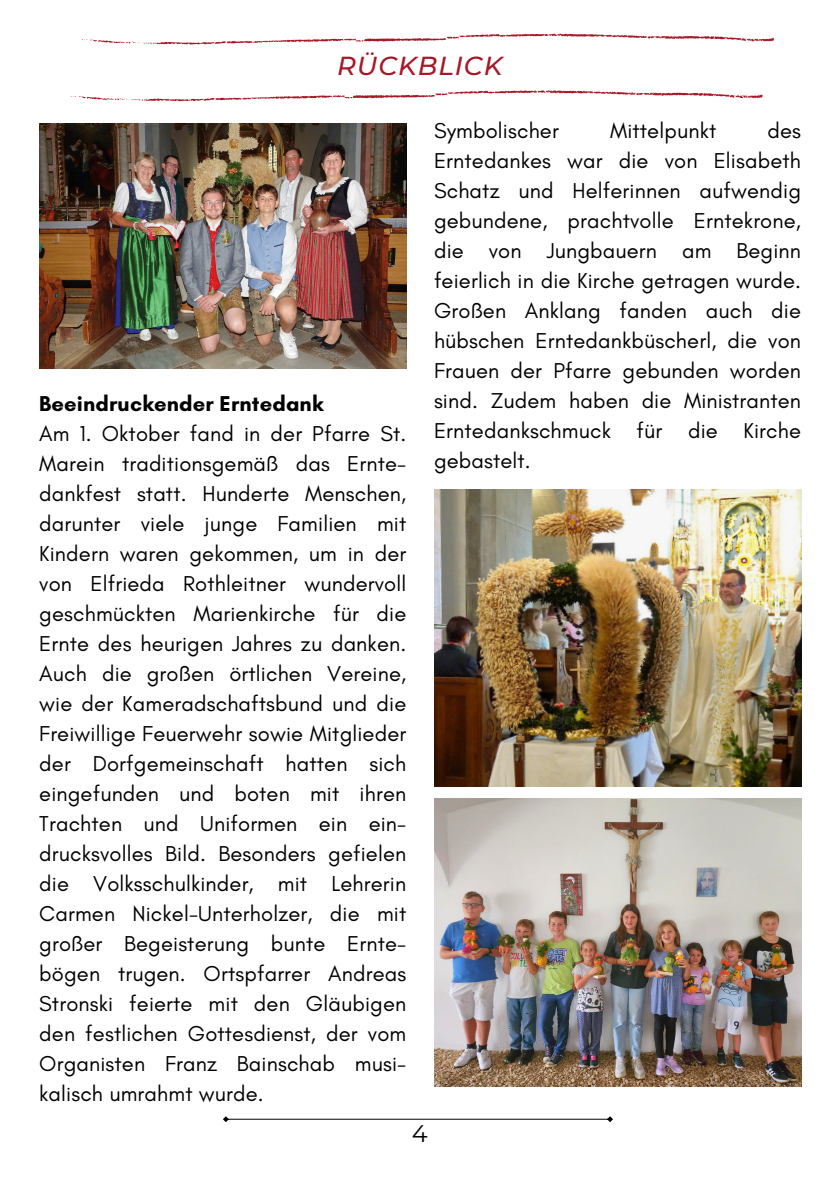
<style>
.page{position:relative;width:839px;height:1191px;background:#fff}
.page>*{position:absolute;margin:0;border:0;box-sizing:border-box;transform-origin:0 0}
.t1{font:italic 500 26px "Montserrat";letter-spacing:.035em;color:#a71828}
.t2{font:24px "Montserrat";color:#000}
.t3{font:22px/30px "Glacial Indifference";letter-spacing:.005em;color:#000;text-align:justify}
.t4{font:700 22px "Glacial Indifference";letter-spacing:.005em;color:#000}
</style>
<div class="page">
<svg style="left:223px;top:1116px;width:390px;height:6px"></svg>
<svg style="left:70px;top:90px;width:692px;height:11px"></svg>
<svg style="left:82px;top:34px;width:691px;height:11px"></svg>
<img style="left:39px;top:124px;width:368px;height:244px">
<img style="left:434px;top:490px;width:367px;height:297px">
<img style="left:434px;top:799px;width:367px;height:288px">
<p class="t1" style="left:337px;top:50px;width:167px">RÜCKBLICK</p>
<p class="t4" style="left:39px;top:390px;width:286px">Beeindruckender Erntedank</p>
<p class="t3" style="left:39px;top:419px;width:368px">Am 1. Oktober fand in der Pfarre St.<br>Marein traditionsgemäß das Ernte&shy;dankfest statt. Hunderte Menschen, darunter viele junge Familien mit Kindern waren gekommen, um in der von Elfrieda Rothleitner wundervoll geschmückten Marienkirche für die Ernte des heurigen Jahres zu danken.<br>Auch die großen örtlichen Vereine, wie der Kameradschaftsbund und die Freiwillige Feuerwehr sowie Mitglieder der Dorfgemeinschaft hatten sich eingefunden und boten mit ihren Trachten und Uniformen ein ein&shy;drucksvolles Bild. Besonders gefielen die Volksschulkinder, mit Lehrerin Carmen Nickel-Unterholzer, die mit großer Begeisterung bunte Ernte&shy;bögen trugen. Ortspfarrer Andreas Stronski feierte mit den Gläubigen den festlichen Gottesdienst, der vom Organisten Franz Bainschab musi&shy;kalisch umrahmt wurde.</p>
<p class="t3" style="left:434px;top:115px;width:368px;text-indent:333px">des Erntedankes war die von Elisabeth Schatz und Helferinnen aufwendig gebundene, prachtvolle Erntekrone, die von Jungbauern am Beginn feierlich in die Kirche getragen wurde.<br>Großen Anklang fanden auch die hübschen Erntedankbüscherl, die von Frauen der Pfarre gebunden worden sind. Zudem haben die Ministranten Erntedankschmuck für die Kirche gebastelt.</p>
<p class="t3" style="left:434px;top:115px;width:126px">Symbolischer</p>
<p class="t3" style="left:610px;top:115px;width:108px">Mittelpunkt</p>
<p class="t2" style="left:412px;top:1119px;width:17px">4</p>
</div>
